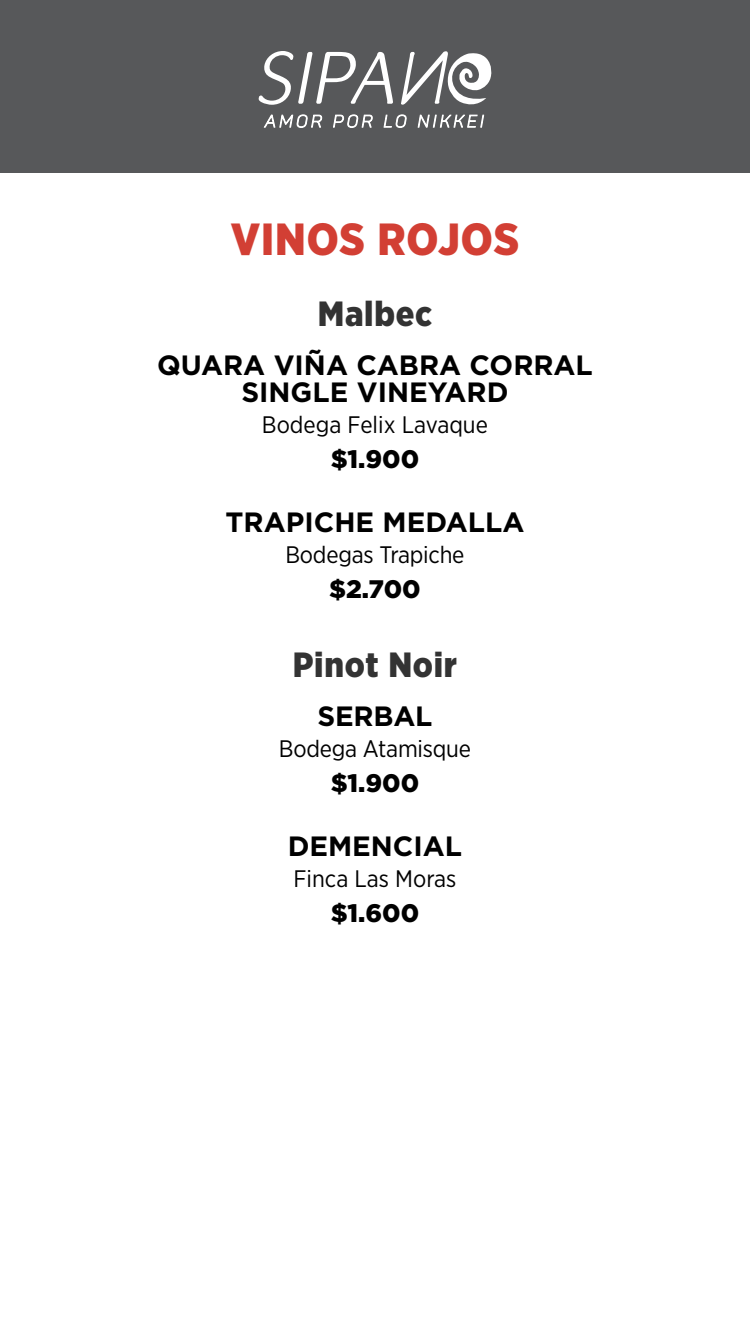
<style>
.page{position:relative;width:750px;height:1334px;background:#fff}
.page>*{position:absolute;margin:0;border:0;box-sizing:border-box;transform-origin:0 0}
.t1{font:900 45px "Gotham Narrow";letter-spacing:.02em;color:#d23f34}
.t2{font:900 35px "Gotham Narrow";letter-spacing:.02em;color:#333}
.t3{font:700 27.9px "Gotham";color:#000}
.t4{font:900 25.3px "Gotham";color:#000}
.t5{font:23.9px "Gotham Narrow";letter-spacing:-.01em;color:#000}
</style>
<div class="page">
<div style="left:0;top:0;width:750px;height:172px;background:#57585a"></div>
<svg style="left:258px;top:51px;width:234px;height:77px"></svg>
<p class="t1" style="left:231px;top:209px;width:290px">VINOS ROJOS</p>
<p class="t2" style="left:318px;top:291px;width:116px">Malbec</p>
<p class="t3" style="left:157px;top:346px;width:437px">QUARA VIÑA CABRA CORRAL</p>
<p class="t3" style="left:241px;top:373px;width:269px">SINGLE VINEYARD</p>
<p class="t5" style="left:262px;top:410px;width:228px">Bodega Felix Lavaque</p>
<p class="t4" style="left:331px;top:442px;width:90px">$1.900</p>
<p class="t3" style="left:226px;top:504px;width:300px">TRAPICHE MEDALLA</p>
<p class="t5" style="left:285px;top:540px;width:181px">Bodegas Trapiche</p>
<p class="t4" style="left:329px;top:572px;width:93px">$2.700</p>
<p class="t2" style="left:293px;top:642px;width:166px">Pinot Noir</p>
<p class="t3" style="left:318px;top:697px;width:116px">SERBAL</p>
<p class="t5" style="left:279px;top:734px;width:194px">Bodega Atamisque</p>
<p class="t4" style="left:331px;top:766px;width:90px">$1.900</p>
<p class="t3" style="left:288px;top:828px;width:176px">DEMENCIAL</p>
<p class="t5" style="left:293px;top:864px;width:165px">Finca Las Moras</p>
<p class="t4" style="left:331px;top:896px;width:90px">$1.600</p>
</div>
